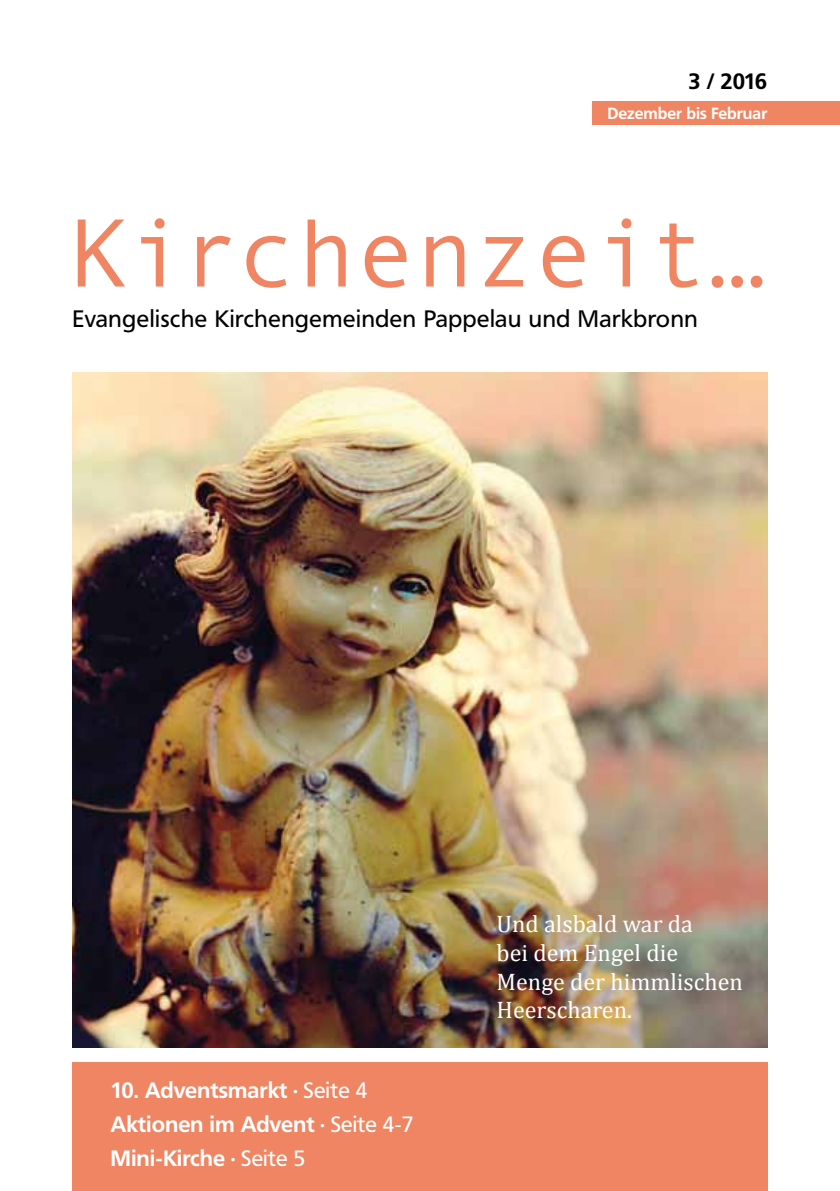
<style>
.page{position:relative;width:840px;height:1191px;background:#fff}
.page>*{position:absolute;margin:0;border:0;box-sizing:border-box;transform-origin:0 0}
.t1{font:97.2px "Andale Mono";letter-spacing:.01em;color:#ef8562}
.t2{font:24px/28.8px "Cambria Math";color:#fff}
.t3{font:23.6px "Frutiger BQ";letter-spacing:.025em;color:#000}
.t4{font:700 22px/34px "Frutiger BQ";color:#fff}
.t5{font:700 22px "Frutiger BQ";color:#000}
.t6{font:700 16px "Frutiger BQ";color:#fff}
.s1{font-weight:400}
</style>
<div class="page">
<div style="left:72px;top:1062px;width:694px;height:129px;background:#ef8562"></div>
<div style="left:591px;top:101px;width:248px;height:24px;background:#ef8562"></div>
<img style="left:72px;top:372px;width:694px;height:675px">
<p class="t5" style="left:688px;top:68px;width:80px">3 / 2016</p>
<p class="t6" style="left:607px;top:104px;width:161px">Dezember bis Februar</p>
<h1 class="t1" style="left:68px;top:190px;width:699px">Kirchenzeit…</h1>
<p class="t3" style="left:72px;top:304px;width:626px">Evangelische Kirchengemeinden Pappelau und Markbronn</p>
<p class="t4" style="left:110px;top:1073px;width:304px">10. Adventsmarkt · <span class="s1">Seite 4<br></span>Aktionen im Advent · <span class="s1">Seite 4-7<br></span>Mini-Kirche · <span class="s1">Seite 5</span></p>
<p class="t2" style="left:496px;top:909px;width:248px">Und alsbald war da<br>bei dem Engel die<br>Menge der himmlischen<br>Heerscharen.</p>
</div>
